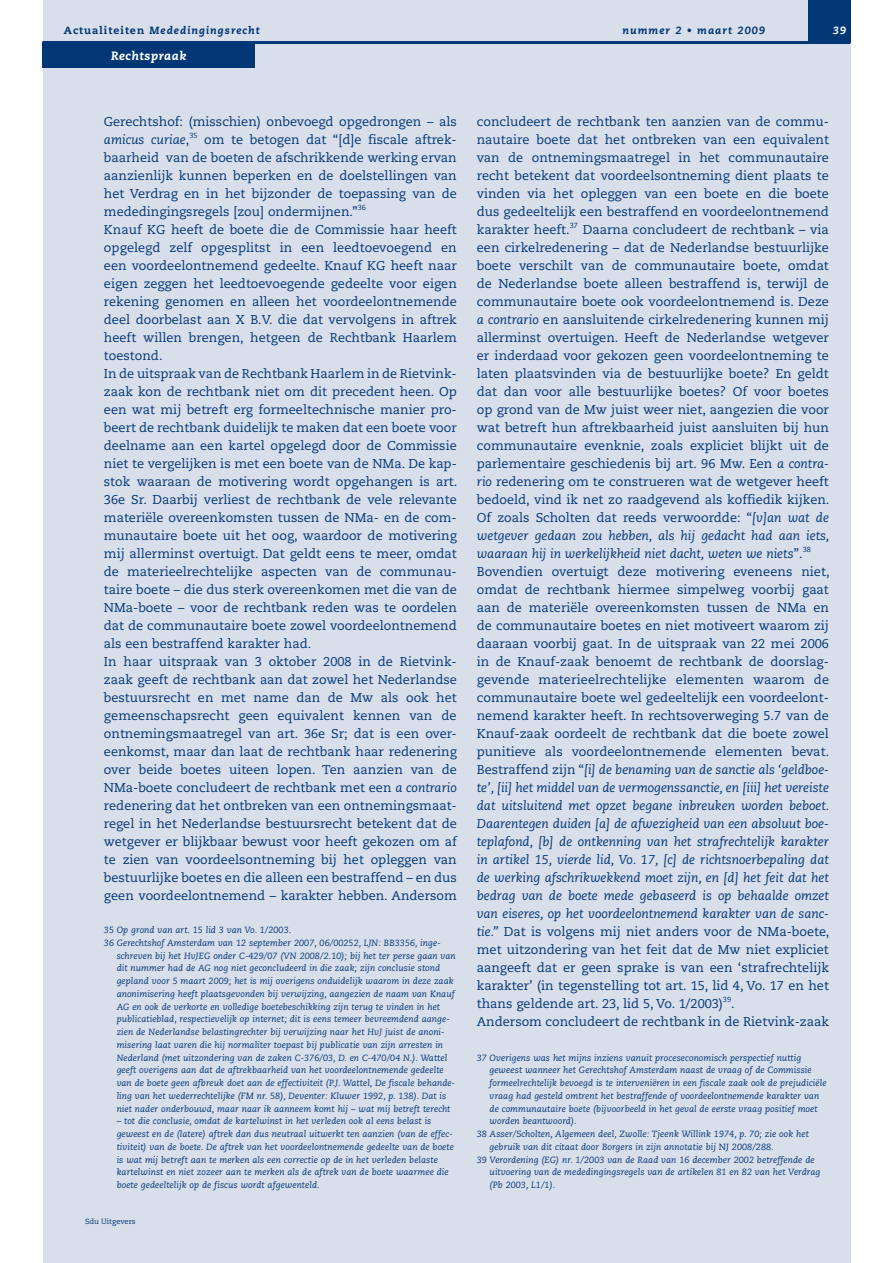
<style>
.page{position:relative;width:893px;height:1263px;background:#fff}
.page>*{position:absolute;margin:0;border:0;box-sizing:border-box;transform-origin:0 0}
.t1{font:12.75px/18px "Caecilia LT Std";color:#013775;text-align:justify}
.t2{font:italic 800 12px "Caecilia LT Std";letter-spacing:.05em;color:#fff}
.t3{font:italic 800 10.5px "Caecilia LT Std";letter-spacing:.1em;color:#013775}
.t4{font:italic 800 10.5px "Caecilia LT Std";color:#fff}
.t5{font:italic 9px/12.8px "Caecilia LT Std";letter-spacing:.01em;color:#013775}
.t6{font:7.5px "Caecilia LT Std";color:#013775}
.t7{font:7.35px "Caecilia LT Std";letter-spacing:.01em;color:#013775}
.s1{font-style:normal}
.s2{font-style:italic}
</style>
<div class="page">
<div style="left:43px;top:0;width:807px;height:1263px;background:#d9deeb"></div>
<div style="left:808px;top:0;width:42px;height:43px;background:#013775"></div>
<hr style="left:43px;top:41px;width:807px;height:3px;background:#013775">
<div style="left:43px;top:43px;width:212px;height:25px;background:#013775"></div>
<p class="t3" style="left:64px;top:24px;width:197px"><span class="s1">Actualiteiten</span> Mededingingsrecht</p>
<p class="t3" style="left:622px;top:24px;width:144px">nummer 2 • maart 2009</p>
<p class="t4" style="left:833px;top:24px;width:15px">39</p>
<p class="t2" style="left:111px;top:49px;width:77px">Rechtspraak</p>
<p class="t1" style="left:104px;top:113px;width:354px">Gerechtshof: (misschien) onbevoegd opgedrongen – als <span class="s2">amicus curiae</span>,</p>
<p class="t7" style="left:189px;top:131px;width:10px">35</p>
<p class="t1" style="left:104px;top:131px;width:354px;text-indent:100px">om te betogen dat “[d]e fiscale aftrek&shy;baarheid van de boeten de afschrikkende werking ervan aanzienlijk kunnen beperken en de doelstellingen van het Verdrag en in het bijzonder de toepassing van de mededingingsregels [zou] ondermijnen.”</p>
<p class="t7" style="left:358px;top:203px;width:10px">36</p>
<p class="t1" style="left:104px;top:221px;width:355px;text-align:left">Knauf KG heeft de boete die de Commissie haar heeft opgelegd zelf opgesplitst in een leedtoevoegend en een voordeelontnemend gedeelte. Knauf KG heeft naar eigen zeggen het leedtoevoegende gedeelte voor eigen rekening genomen en alleen het voordeelontnemende deel doorbelast aan X B.V. die dat vervolgens in aftrek heeft willen brengen, hetgeen de Rechtbank Haarlem toestond.<br>In de uitspraak van de Rechtbank Haarlem in de Rietvink&shy;zaak kon de rechtbank niet om dit precedent heen. Op een wat mij betreft erg formeeltechnische manier pro&shy;beert de rechtbank duidelijk te maken dat een boete voor deelname aan een kartel opgelegd door de Commissie niet te vergelijken is met een boete van de NMa. De kap&shy;stok waaraan de motivering wordt opgehangen is art.<br>36e Sr. Daarbij verliest de rechtbank de vele relevante materiële overeenkomsten tussen de NMa- en de com&shy;munautaire boete uit het oog, waardoor de motivering mij allerminst overtuigt. Dat geldt eens te meer, omdat de materieelrechtelijke aspecten van de communau&shy;taire boete – die dus sterk overeenkomen met die van de NMa-boete – voor de rechtbank reden was te oordelen dat de communautaire boete zowel voordeelontnemend als een bestraffend karakter had.<br>In haar uitspraak van 3 oktober 2008 in de Rietvink&shy;zaak geeft de rechtbank aan dat zowel het Nederlandse bestuursrecht en met name dan de Mw als ook het gemeenschapsrecht geen equivalent kennen van de ontnemingsmaatregel van art. 36e Sr; dat is een over&shy;eenkomst, maar dan laat de rechtbank haar redenering over beide boetes uiteen lopen. Ten aanzien van de NMa-boete concludeert de rechtbank met een <span class="s2">a contrario </span>redenering dat het ontbreken van een ontnemingsmaat&shy;regel in het Nederlandse bestuursrecht betekent dat de wetgever er blijkbaar bewust voor heeft gekozen om af te zien van voordeelsontneming bij het opleggen van bestuurlijke boetes en die alleen een bestraffend – en dus geen voordeelontnemend – karakter hebben. Andersom</p>
<p class="t5" style="left:104px;top:924px;width:189px">35 Op grond van art. 15 lid 3 van Vo. 1/2003.</p>
<p class="t5" style="left:104px;top:936px;width:338px">36 Gerechtshof Amsterdam van 12 september 2007, 06/00252, LJN: BB3356, inge-</p>
<p class="t5" style="left:117px;top:949px;width:341px">schreven bij het HvJEG onder C-429/07 (VN 2008/2.10); bij het ter perse gaan van</p>
<p class="t5" style="left:117px;top:962px;width:325px">dit nummer had de AG nog niet geconcludeerd in die zaak; zijn conclusie stond</p>
<p class="t5" style="left:117px;top:975px;width:338px">gepland voor 5 maart 2009; het is mij overigens onduidelijk waarom in deze zaak</p>
<p class="t5" style="left:117px;top:987px;width:340px">anonimisering heeft plaatsgevonden bij verwijzing, aangezien de naam van Knauf</p>
<p class="t5" style="left:117px;top:1000px;width:325px">AG en ook de verkorte en volledige boetebeschikking zijn terug te vinden in het</p>
<p class="t5" style="left:117px;top:1013px;width:334px">publicatieblad, respectievelijk op internet; dit is eens temeer bevreemdend aange-</p>
<p class="t5" style="left:117px;top:1026px;width:329px">zien de Nederlandse belastingrechter bij verwijzing naar het HvJ juist de anoni-</p>
<p class="t5" style="left:117px;top:1038px;width:328px">misering laat varen die hij normaliter toepast bij publicatie van zijn arresten in</p>
<p class="t5" style="left:117px;top:1051px;width:332px">Nederland (met uitzondering van de zaken C-376/03, D. en C‑470/04 N.). Wattel</p>
<p class="t5" style="left:117px;top:1064px;width:329px">geeft overigens aan dat de aftrekbaarheid van het voordeelontnemende gedeelte</p>
<p class="t5" style="left:117px;top:1077px;width:340px">van de boete geen afbreuk doet aan de effectiviteit (P.J. Wattel, De fiscale behande-</p>
<p class="t5" style="left:117px;top:1089px;width:331px">ling van het wederrechtelijke (FM nr. 58), Deventer: Kluwer 1992, p. 138). Dat is</p>
<p class="t5" style="left:117px;top:1102px;width:335px">niet nader onderbouwd, maar naar ik aanneem komt hij – wat mij betreft terecht</p>
<p class="t5" style="left:117px;top:1115px;width:339px">– tot die conclusie, omdat de kartelwinst in het verleden ook al eens belast is geweest en de (latere) aftrek dan dus neutraal uitwerkt ten aanzien (van de effec&shy;tiviteit) van de boete. De aftrek van het voordeelontnemende gedeelte van de boete is wat mij betreft aan te merken als een correctie op de in het verleden belaste kartelwinst en niet zozeer aan te merken als de aftrek van de boete waarmee die boete gedeeltelijk op de fiscus wordt afgewenteld.</p>
<p class="t6" style="left:85px;top:1217px;width:52px">Sdu Uitgevers</p>
<p class="t1" style="left:477px;top:113px;width:354px">concludeert de rechtbank ten aanzien van de commu&shy;nautaire boete dat het ontbreken van een equivalent van de ontnemingsmaatregel in het communautaire recht betekent dat voordeelsontneming dient plaats te vinden via het opleggen van een boete en die boete dus gedeeltelijk een bestraffend en voordeelontnemend karakter heeft.</p>
<p class="t7" style="left:570px;top:221px;width:10px">37</p>
<p class="t1" style="left:477px;top:221px;width:354px;text-indent:106px">Daarna concludeert de rechtbank – via een cirkelredenering – dat de Nederlandse bestuurlijke boete verschilt van de communautaire boete, omdat de Nederlandse boete alleen bestraffend is, terwijl de communautaire boete ook voordeelontnemend is. Deze <span class="s2">a contrario</span> en aansluitende cirkelredenering kunnen mij allerminst overtuigen. Heeft de Nederlandse wetgever er inderdaad voor gekozen geen voordeelontneming te laten plaatsvinden via de bestuurlijke boete? En geldt dat dan voor alle bestuurlijke boetes? Of voor boetes op grond van de Mw juist weer niet, aangezien die voor wat betreft hun aftrekbaarheid juist aansluiten bij hun communautaire evenknie, zoals expliciet blijkt uit de parlementaire geschiedenis bij art. 96 Mw. Een <span class="s2">a contra&shy;rio</span> redenering om te construeren wat de wetgever heeft bedoeld, vind ik net zo raadgevend als koffiedik kijken.<br>Of zoals Scholten dat reeds verwoordde: “<span class="s2">[v]an wat de wetgever gedaan zou hebben, als hij gedacht had aan iets, waaraan hij in werkelijkheid niet dacht, weten we niets</span>”.</p>
<p class="t7" style="left:803px;top:545px;width:10px">38</p>
<p class="t1" style="left:477px;top:563px;width:354px">Bovendien overtuigt deze motivering eveneens niet, omdat de rechtbank hiermee simpelweg voorbij gaat aan de materiële overeenkomsten tussen de NMa en de communautaire boetes en niet motiveert waarom zij daaraan voorbij gaat. In de uitspraak van 22 mei 2006 in de Knauf-zaak benoemt de rechtbank de doorslag&shy;gevende materieelrechtelijke elementen waarom de communautaire boete wel gedeeltelijk een voordeelont&shy;nemend karakter heeft. In rechtsoverweging 5.7 van de Knauf-zaak oordeelt de rechtbank dat die boete zowel punitieve als voordeelontnemende elementen bevat.<br>Bestraffend zijn “<span class="s2">[i] de benaming van de sanctie als ‘geldboe&shy;te’, [ii] het middel van de vermogenssanctie, en [iii] het vereiste dat uitsluitend met opzet begane inbreuken worden beboet.<br>Daarentegen duiden [a] de afwezigheid van een absoluut boe&shy;teplafond, [b] de ontkenning van het strafrechtelijk karakter in artikel 15, vierde lid, Vo. 17, [c] de richtsnoerbepaling dat de werking afschrikwekkend moet zijn, en [d] het feit dat het bedrag van de boete mede gebaseerd is op behaalde omzet van eiseres, op het voordeelontnemend karakter van de sanc&shy;tie.”</span> Dat is volgens mij niet anders voor de NMa-boete, met uitzondering van het feit dat de Mw niet expliciet aangeeft dat er geen sprake is van een ‘strafrechtelijk karakter’ (in tegenstelling tot art. 15, lid 4, Vo. 17 en het thans geldende art. 23, lid 5, Vo. 1/2003)</p>
<p class="t7" style="left:723px;top:995px;width:10px">39</p>
<p class="t1" style="left:477px;top:995px;width:354px;text-indent:254px">.<br>Andersom concludeert de rechtbank in de Rietvink-zaak</p>
<p class="t5" style="left:477px;top:1051px;width:326px">37 Overigens was het mijns inziens vanuit proceseconomisch perspectief nuttig</p>
<p class="t5" style="left:490px;top:1064px;width:324px">geweest wanneer het Gerechtshof Amsterdam naast de vraag of de Commissie</p>
<p class="t5" style="left:490px;top:1077px;width:338px">formeelrechtelijk bevoegd is te interveniëren in een fiscale zaak ook de prejudiciële</p>
<p class="t5" style="left:490px;top:1089px;width:331px">vraag had gesteld omtrent het bestraffende of voordeelontnemende karakter van</p>
<p class="t5" style="left:490px;top:1102px;width:330px">de communautaire boete (bijvoorbeeld in het geval de eerste vraag positief moet</p>
<p class="t5" style="left:490px;top:1115px;width:89px">worden beantwoord).</p>
<p class="t5" style="left:477px;top:1128px;width:333px">38 Asser/Scholten, Algemeen deel, Zwolle: Tjeenk Willink 1974, p. 70; zie ook het</p>
<p class="t5" style="left:490px;top:1140px;width:286px">gebruik van dit citaat door Borgers in zijn annotatie bij <span class="s1">NJ</span> 2008/288.</p>
<p class="t5" style="left:477px;top:1153px;width:339px">39 Verordening (EG) nr. 1/2003 van de Raad van 16 december 2002 betreffende de</p>
<p class="t5" style="left:490px;top:1166px;width:332px">uitvoering van de mededingingsregels van de artikelen 81 en 82 van het Verdrag</p>
<p class="t5" style="left:490px;top:1179px;width:67px">(Pb 2003, L1/1).</p>
</div>
